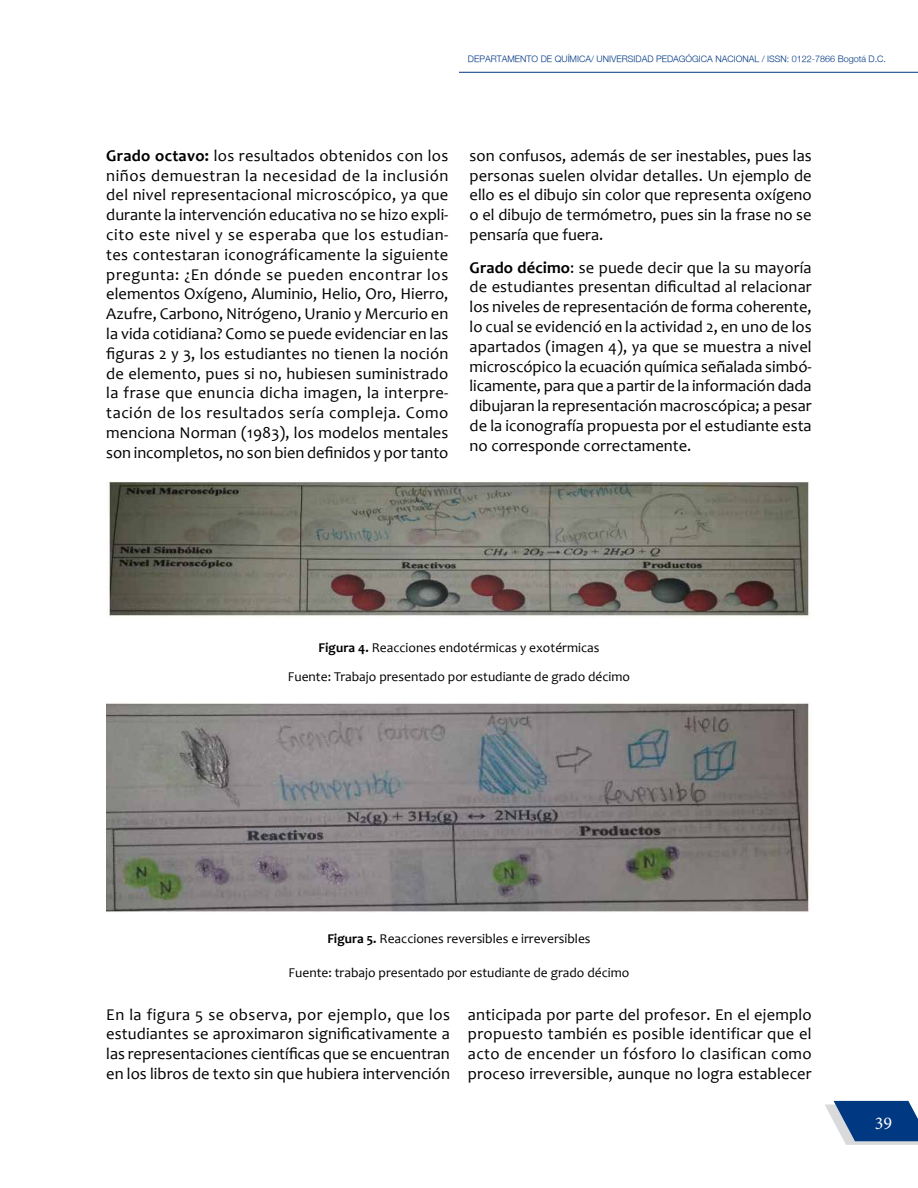
<style>
.page{position:relative;width:918px;height:1188px;background:#fff}
.page>*{position:absolute;margin:0;border:0;box-sizing:border-box;transform-origin:0 0}
.t1{font:18px "Minion Pro";color:#fff}
.t2{font:16.5px/19.8px "Candara";color:#000;text-align:justify}
.t3{font:13.5px/29px "Candara";color:#000;text-align:center}
.t4{font:300 9px "Helvetica Neue";color:#003882}
.s1{font-weight:700}
</style>
<div class="page">
<svg style="left:825px;top:1101px;width:93px;height:44px;background:#456ca1"></svg>
<hr style="left:459px;top:72px;width:459px;height:1px;background:#003882">
<img style="left:106px;top:482px;width:705px;height:136px">
<img style="left:106px;top:703px;width:704px;height:209px">
<p class="t4" style="left:468px;top:53px;width:420px">DEPARTAMENTO DE QUÍMICA/ UNIVERSIDAD PEDAGÓGICA NACIONAL / ISSN: 0122-7866 Bogotá D.C.</p>
<p class="t2" style="left:106px;top:146px;width:344px"><span class="s1">Grado octavo:</span> los resultados obtenidos con los niños demuestran la necesidad de la inclusión del nivel representacional microscópico, ya que durante la intervención educativa no se hizo expli&shy;cito este nivel y se esperaba que los estudian&shy;tes contestaran iconográficamente la siguiente pregunta: ¿En dónde se pueden encontrar los elementos Oxígeno, Aluminio, Helio, Oro, Hierro, Azufre, Carbono, Nitrógeno, Uranio y Mercurio en la vida cotidiana? Como se puede evidenciar en las figuras 2 y 3, los estudiantes no tienen la noción de elemento, pues si no, hubiesen suministrado la frase que enuncia dicha imagen, la interpre&shy;tación de los resultados sería compleja. Como menciona Norman (1983), los modelos mentales son incompletos, no son bien definidos y por tanto</p>
<p class="t2" style="left:470px;top:146px;width:344px">son confusos, además de ser inestables, pues las personas suelen olvidar detalles. Un ejemplo de ello es el dibujo sin color que representa oxígeno o el dibujo de termómetro, pues sin la frase no se pensaría que fuera.</p>
<p class="t2" style="left:470px;top:257px;width:344px"><span class="s1">Grado décimo</span>: se puede decir que la su mayoría de estudiantes presentan dificultad al relacionar los niveles de representación de forma coherente, lo cual se evidenció en la actividad 2, en uno de los apartados (imagen 4), ya que se muestra a nivel microscópico la ecuación química señalada simbó&shy;licamente, para que a partir de la información dada dibujaran la representación macroscópica; a pesar de la iconografía propuesta por el estudiante esta no corresponde correctamente.</p>
<p class="t3" style="left:288px;top:633px;width:344px"><span class="s1">Figura 4.</span> Reacciones endotérmicas y exotérmicas<br>Fuente: Trabajo presentado por estudiante de grado décimo</p>
<p class="t3" style="left:327px;top:924px;width:265px"><span class="s1">Figura 5.</span> Reacciones reversibles e irreversibles</p>
<p class="t3" style="left:289px;top:958px;width:342px">Fuente: trabajo presentado por estudiante de grado décimo</p>
<p class="t2" style="left:106px;top:1004px;width:345px">En la figura 5 se observa, por ejemplo, que los estudiantes se aproximaron significativamente a las representaciones científicas que se encuentran en los libros de texto sin que hubiera intervención</p>
<p class="t2" style="left:468px;top:1004px;width:345px">anticipada por parte del profesor. En el ejemplo propuesto también es posible identificar que el acto de encender un fósforo lo clasifican como proceso irreversible, aunque no logra establecer</p>
<p class="t1" style="left:875px;top:1112px;width:19px">39</p>
</div>
